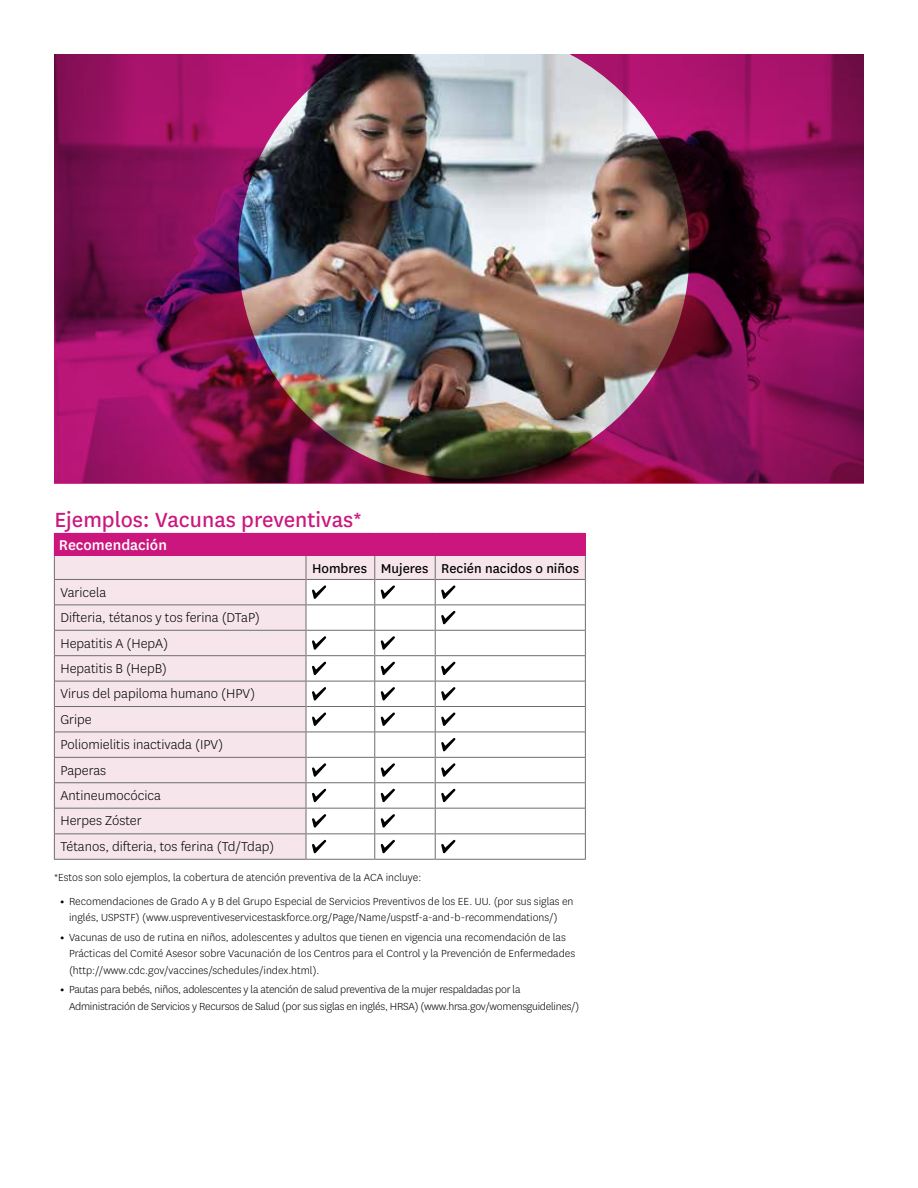
<style>
.page{position:relative;width:918px;height:1188px;background:#fff}
.page>*{position:absolute;margin:0;border:0;box-sizing:border-box;transform-origin:0 0}
.t1{font:24px "Centene Sans";color:#cb177d}
.t2{font:500 16.5px "Centene Sans";color:#fff}
.t3{font:300 15px "Centene Sans";color:#000}
.t4{font:15px "Centene Sans";color:#000}
.t5{font:300 12px/16.5px "Centene Sans";color:#000;text-align:center}
.t6{font:300 12px/16.5px "Centene Sans";letter-spacing:-.02em;color:#000}
.s1{font-weight:700}
</style>
<div class="page">
<div style="left:54px;top:533px;width:252px;height:23px;background:#cb177d"></div>
<div style="left:306px;top:533px;width:69px;height:23px;background:#cb177d"></div>
<div style="left:375px;top:533px;width:60px;height:23px;background:#cb177d"></div>
<div style="left:435px;top:533px;width:150px;height:23px;background:#cb177d"></div>
<div style="left:54px;top:556px;width:252px;height:23px;background:#f6e6ec"></div>
<div style="left:54px;top:579px;width:252px;height:26px;background:#f6e6ec"></div>
<div style="left:54px;top:605px;width:252px;height:25px;background:#f6e6ec"></div>
<div style="left:54px;top:630px;width:252px;height:26px;background:#f6e6ec"></div>
<div style="left:54px;top:656px;width:252px;height:25px;background:#f6e6ec"></div>
<div style="left:54px;top:681px;width:252px;height:26px;background:#f6e6ec"></div>
<div style="left:54px;top:707px;width:252px;height:25px;background:#f6e6ec"></div>
<div style="left:54px;top:732px;width:252px;height:25px;background:#f6e6ec"></div>
<div style="left:54px;top:757px;width:252px;height:26px;background:#f6e6ec"></div>
<div style="left:54px;top:783px;width:252px;height:25px;background:#f6e6ec"></div>
<div style="left:54px;top:808px;width:252px;height:26px;background:#f6e6ec"></div>
<div style="left:54px;top:834px;width:252px;height:25px;background:#f6e6ec"></div>
<div style="left:306px;top:556px;width:69px;height:23px;background:#f6e6ec"></div>
<div style="left:375px;top:556px;width:60px;height:23px;background:#f6e6ec"></div>
<div style="left:435px;top:556px;width:150px;height:23px;background:#f6e6ec"></div>
<hr style="left:55px;top:579px;width:251px;height:1px;background:#6d6e71">
<hr style="left:55px;top:604px;width:251px;height:1px;background:#6d6e71">
<hr style="left:55px;top:630px;width:251px;height:1px;background:#6d6e71">
<hr style="left:55px;top:655px;width:251px;height:1px;background:#6d6e71">
<hr style="left:306px;top:579px;width:68px;height:1px;background:#6d6e71">
<hr style="left:375px;top:579px;width:60px;height:1px;background:#6d6e71">
<hr style="left:436px;top:579px;width:149px;height:1px;background:#6d6e71">
<hr style="left:306px;top:604px;width:68px;height:1px;background:#6d6e71">
<hr style="left:375px;top:604px;width:60px;height:1px;background:#6d6e71">
<hr style="left:436px;top:604px;width:149px;height:1px;background:#6d6e71">
<hr style="left:55px;top:681px;width:251px;height:1px;background:#6d6e71">
<hr style="left:306px;top:681px;width:68px;height:1px;background:#6d6e71">
<hr style="left:375px;top:681px;width:60px;height:1px;background:#6d6e71">
<hr style="left:436px;top:681px;width:149px;height:1px;background:#6d6e71">
<hr style="left:55px;top:706px;width:251px;height:1px;background:#6d6e71">
<hr style="left:306px;top:706px;width:68px;height:1px;background:#6d6e71">
<hr style="left:375px;top:706px;width:60px;height:1px;background:#6d6e71">
<hr style="left:436px;top:706px;width:149px;height:1px;background:#6d6e71">
<hr style="left:55px;top:732px;width:251px;height:1px;background:#6d6e71">
<hr style="left:306px;top:732px;width:68px;height:1px;background:#6d6e71">
<hr style="left:375px;top:732px;width:60px;height:1px;background:#6d6e71">
<hr style="left:436px;top:732px;width:149px;height:1px;background:#6d6e71">
<hr style="left:55px;top:757px;width:251px;height:1px;background:#6d6e71">
<hr style="left:55px;top:782px;width:251px;height:1px;background:#6d6e71">
<hr style="left:55px;top:808px;width:251px;height:1px;background:#6d6e71">
<hr style="left:436px;top:808px;width:149px;height:1px;background:#6d6e71">
<hr style="left:55px;top:833px;width:251px;height:1px;background:#6d6e71">
<hr style="left:306px;top:833px;width:68px;height:1px;background:#6d6e71">
<hr style="left:375px;top:833px;width:60px;height:1px;background:#6d6e71">
<hr style="left:436px;top:833px;width:149px;height:1px;background:#6d6e71">
<hr style="left:55px;top:859px;width:251px;height:1px;background:#6d6e71">
<hr style="left:306px;top:859px;width:68px;height:1px;background:#6d6e71">
<hr style="left:375px;top:859px;width:60px;height:1px;background:#6d6e71">
<hr style="left:436px;top:859px;width:149px;height:1px;background:#6d6e71">
<svg style="left:54px;top:556px;width:1px;height:304px"></svg>
<svg style="left:374px;top:556px;width:1px;height:304px"></svg>
<svg style="left:585px;top:533px;width:1px;height:327px"></svg>
<hr style="left:306px;top:630px;width:68px;height:1px;background:#6d6e71">
<hr style="left:375px;top:630px;width:60px;height:1px;background:#6d6e71">
<hr style="left:436px;top:630px;width:149px;height:1px;background:#6d6e71">
<hr style="left:306px;top:655px;width:68px;height:1px;background:#6d6e71">
<hr style="left:375px;top:655px;width:60px;height:1px;background:#6d6e71">
<hr style="left:436px;top:655px;width:149px;height:1px;background:#6d6e71">
<hr style="left:306px;top:757px;width:68px;height:1px;background:#6d6e71">
<hr style="left:375px;top:757px;width:60px;height:1px;background:#6d6e71">
<hr style="left:436px;top:757px;width:149px;height:1px;background:#6d6e71">
<hr style="left:306px;top:782px;width:68px;height:1px;background:#6d6e71">
<hr style="left:375px;top:782px;width:60px;height:1px;background:#6d6e71">
<hr style="left:436px;top:782px;width:149px;height:1px;background:#6d6e71">
<hr style="left:306px;top:808px;width:68px;height:1px;background:#6d6e71">
<hr style="left:375px;top:808px;width:60px;height:1px;background:#6d6e71">
<img style="left:54px;top:54px;width:810px;height:430px">
<svg style="left:381px;top:585px;width:14px;height:14px"></svg>
<svg style="left:381px;top:636px;width:14px;height:14px"></svg>
<svg style="left:381px;top:662px;width:14px;height:13px"></svg>
<svg style="left:381px;top:687px;width:14px;height:14px"></svg>
<svg style="left:381px;top:712px;width:14px;height:14px"></svg>
<svg style="left:381px;top:763px;width:14px;height:14px"></svg>
<svg style="left:381px;top:789px;width:14px;height:13px"></svg>
<svg style="left:381px;top:814px;width:14px;height:14px"></svg>
<svg style="left:306px;top:556px;width:20px;height:304px"></svg>
<svg style="left:381px;top:840px;width:14px;height:13px"></svg>
<svg style="left:435px;top:556px;width:21px;height:304px"></svg>
<h3 class="t1" style="left:54px;top:503px;width:309px">Ejemplos: Vacunas preventivas*</h3>
<p class="t2" style="left:59px;top:534px;width:110px">Recomendación</p>
<p class="t4" style="left:312px;top:559px;width:57px">Hombres</p>
<p class="t4" style="left:381px;top:559px;width:49px">Mujeres</p>
<p class="t4" style="left:441px;top:559px;width:139px">Recién nacidos o niños</p>
<p class="t3" style="left:60px;top:583px;width:47px">Varicela</p>
<p class="t3" style="left:60px;top:608px;width:201px">Difteria, tétanos y tos ferina (DTaP)</p>
<p class="t3" style="left:60px;top:634px;width:109px">Hepatitis A (HepA)</p>
<p class="t3" style="left:60px;top:659px;width:108px">Hepatitis B (HepB)</p>
<p class="t3" style="left:60px;top:684px;width:196px">Virus del papiloma humano (HPV)</p>
<p class="t3" style="left:60px;top:710px;width:33px">Gripe</p>
<p class="t3" style="left:60px;top:735px;width:164px">Poliomielitis inactivada (IPV)</p>
<p class="t3" style="left:60px;top:761px;width:47px">Paperas</p>
<p class="t3" style="left:60px;top:786px;width:102px">Antineumocócica</p>
<p class="t3" style="left:60px;top:811px;width:83px">Herpes Zóster</p>
<p class="t3" style="left:60px;top:837px;width:215px">Tétanos, difteria, tos ferina (Td/Tdap)</p>
<p class="t5" style="left:54px;top:868px;width:369px">*Estos son solo ejemplos, la cobertura de atención preventiva de la ACA incluye:</p>
<p class="t5" style="left:60px;top:892px;width:515px"><span class="s1">•</span> Recomendaciones de Grado A y B del Grupo Especial de Servicios Preventivos de los EE. UU. (por sus siglas en inglés, USPSTF) (www.uspreventiveservicestaskforce.org/Page/Name/uspstf-a-and-b-recommendations/)</p>
<p class="t5" style="left:69px;top:928px;width:508px;text-align:left;text-indent:-9px"><span class="s1">•</span> Vacunas de uso de rutina en niños, adolescentes y adultos que tienen en vigencia una recomendación de las<br>Prácticas del Comité Asesor sobre Vacunación de los Centros para el Control y la Prevención de Enfermedades (http://www.cdc.gov/vaccines/schedules/index.html).</p>
<p class="t6" style="left:69px;top:981px;width:512px;text-indent:-9px"><span class="s1">•</span> Pautas para bebés, niños, adolescentes y la atención de salud preventiva de la mujer respaldadas por la<br>Administración de Servicios y Recursos de Salud (por sus siglas en inglés, HRSA) (www.hrsa.gov/womensguidelines/)</p>
</div>
